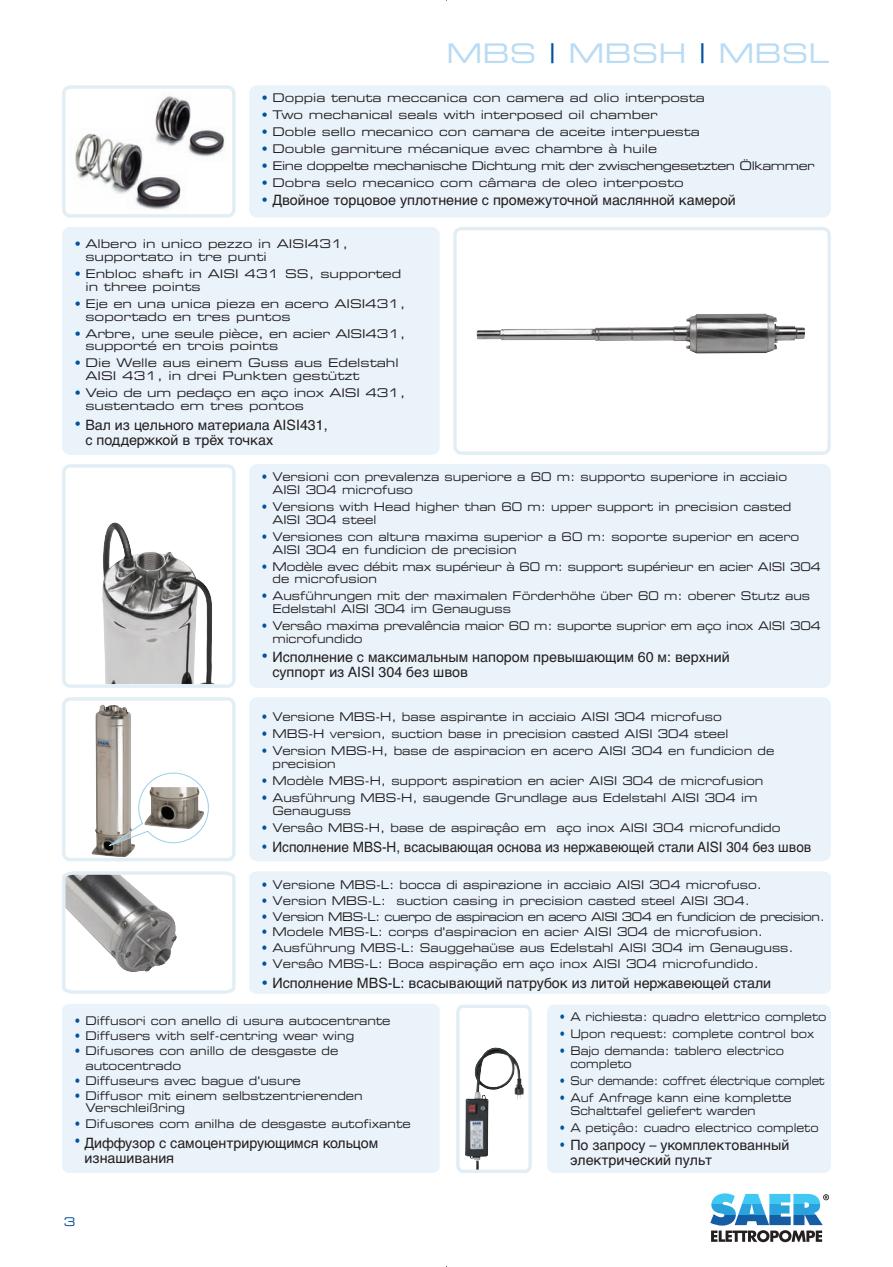
<style>
.page{position:relative;width:893px;height:1267px;background:#fff}
.page>*{position:absolute;margin:0;border:0;box-sizing:border-box;transform-origin:0 0}
.t1{font:27px "Eurostile Extended Two";color:#b9dbf3}
.t2{font:14.25px/15px "Helvetica Cyr Upright";color:#231f20}
.t3{font:14.25px "Helvetica Cyr Upright";color:#231f20;scale:.95 1}
.t4{font:12px/12.8px "Eurostile Extended Two";color:#231f20;scale:.9 1}
.t5{font:12px/12.8px "Eurostile Extended Two";color:#231f20}
.t6{font:12px/12.8px "Eurostile Extended Two";color:#231f20;scale:.85 1}
.t7{font:12px/12.8px "Eurostile Extended Two";letter-spacing:-.02em;color:#231f20;scale:.9 1}
.t8{font:12px "Eurostile Extended Two";letter-spacing:-.04em;color:#231f20;scale:.9 1}
.t9{font:12px "Eurostile Extended Two";letter-spacing:-.035em;color:#231f20}
.t10{font:12px "Eurostile Extended Two";color:#231f20;scale:.8 1}
.t11{font:12px "Eurostile Extended Two";color:#0153a0}
.s1{color:#0153a0}
.s2{font-family:"Eurostile Extended Two";font-size:12px;color:#0153a0}
</style>
<div class="page">
<div style="left:249px;top:697px;width:582px;height:164px;background:#e9f3f9;border:3px solid #e9f3f9;border-radius:6px"></div>
<div style="left:249px;top:464px;width:582px;height:224px;background:#e9f3f9;border:3px solid #e9f3f9;border-radius:6px"></div>
<div style="left:547px;top:1005px;width:284px;height:168px;background:#e9f3f9"></div>
<div style="left:62px;top:227px;width:378px;height:228px;background:#e9f3f9;border:3px solid #e9f3f9;border-radius:6px"></div>
<div style="left:249px;top:85px;width:582px;height:133px;background:#e9f3f9;border:3px solid #e9f3f9;border-radius:6px"></div>
<img style="left:477px;top:313px;width:328px;height:41px">
<img style="left:75px;top:133px;width:106px;height:77px">
<img style="left:145px;top:96px;width:80px;height:66px">
<div style="left:62px;top:85px;width:174px;height:133px;border:3px solid #e2eef6;border-radius:6px"></div>
<div style="left:453px;top:227px;width:378px;height:228px;border:3px solid #e2eef6;border-radius:6px"></div>
<svg style="left:62px;top:697px;width:472px;height:476px"></svg>
<img style="left:102px;top:522px;width:113px;height:162px">
<div style="left:62px;top:464px;width:174px;height:224px;border:3px solid #e2eef6;border-radius:6px"></div>
<div style="left:247px;top:870px;width:584px;height:125px;background:#e9f3f9"></div>
<svg style="left:823px;top:1194px;width:6px;height:6px"></svg>
<svg style="left:711px;top:1230px;width:111px;height:12px"></svg>
<svg style="left:736px;top:1215px;width:33px;height:10px"></svg>
<svg style="left:738px;top:1204px;width:28px;height:11px"></svg>
<svg style="left:742px;top:1194px;width:20px;height:10px"></svg>
<svg style="left:793px;top:1215px;width:30px;height:10px"></svg>
<svg style="left:793px;top:1204px;width:28px;height:11px"></svg>
<svg style="left:793px;top:1194px;width:28px;height:10px"></svg>
<div style="left:769px;top:1215px;width:22px;height:10px;background:#165ea4"></div>
<svg style="left:769px;top:1204px;width:21px;height:11px"></svg>
<div style="left:769px;top:1194px;width:22px;height:10px;background:#40c7f4"></div>
<svg style="left:710px;top:1215px;width:26px;height:10px"></svg>
<svg style="left:711px;top:1204px;width:25px;height:11px"></svg>
<svg style="left:711px;top:1193px;width:24px;height:11px"></svg>
<div style="left:62px;top:1002px;width:379px;height:171px;background:#e9f3f9"></div>
<svg style="left:62px;top:870px;width:175px;height:125px"></svg>
<img style="left:91px;top:705px;width:44px;height:152px">
<svg style="left:109px;top:772px;width:100px;height:74px"></svg>
<img style="left:144px;top:787px;width:60px;height:42px">
<h1 class="t1" style="left:447px;top:44px;width:384px">MBS <span class="s1">|</span> MBSH <span class="s1">|</span> MBSL</h1>
<p class="t5" style="left:262px;top:92px;width:444px"><span class="s1">•</span> Doppia tenuta meccanica con camera ad olio interposta</p>
<p class="t5" style="left:262px;top:109px;width:397px"><span class="s1">•</span> Two mechanical seals with interposed oil chamber</p>
<p class="t5" style="left:262px;top:126px;width:440px"><span class="s1">•</span> Doble sello mecanico con camara de aceite interpuesta</p>
<p class="t5" style="left:262px;top:143px;width:397px"><span class="s1">•</span> Double garniture mécanique avec chambre à huile</p>
<p class="t9" style="left:262px;top:161px;width:554px"><span class="s1">•</span> Eine doppelte mechanische Dichtung mit der zwischengesetzten Ölkammer</p>
<p class="t5" style="left:262px;top:175px;width:423px;line-height:17px"><span class="s1">•</span> Dobra selo mecanico com câmara de oleo interposto <span class="s1">•</span></p>
<p class="t5" style="left:85px;top:239px;width:264px;text-indent:-11px"><span class="s1">•</span> Albero in unico pezzo in AISI431, supportato in tre punti</p>
<p class="t5" style="left:85px;top:268px;width:317px;text-indent:-11px"><span class="s1">•</span> Enbloc shaft in AISI 431 SS, supported in three points</p>
<p class="t5" style="left:85px;top:298px;width:322px;text-indent:-11px"><span class="s1">•</span> Eje en una unica pieza en acero AISI431, soportado en tres puntos</p>
<p class="t5" style="left:85px;top:328px;width:322px;text-indent:-11px"><span class="s1">•</span> Arbre, une seule pièce, en acier AISI431, supporté en trois points</p>
<p class="t5" style="left:85px;top:358px;width:315px;text-indent:-11px"><span class="s1">•</span> Die Welle aus einem Guss aus Edelstahl<br>AISI 431, in drei Punkten gestützt</p>
<p class="t5" style="left:85px;top:387px;width:322px;text-indent:-11px"><span class="s1">•</span> Veio de um pedaço en aço inox AISI 431, sustentado em tres pontos</p>
<p class="t2" style="left:273px;top:193px;width:465px">Двойное торцовое уплотнение с промежуточной маслянной камерой</p>
<p class="t2" style="left:85px;top:419px;width:244px">Вал из цельного материала AISI431, с поддержкой в трёх точках</p>
<p class="t11" style="left:75px;top:419px;width:7px">•</p>
<p class="t4" style="left:273px;top:472px;width:573px;text-indent:-11px"><span class="s1">•</span> Versioni con prevalenza superiore a 60 m: supporto superiore in acciaio<br>AISI 304 microfuso</p>
<p class="t4" style="left:273px;top:501px;width:578px;text-indent:-11px"><span class="s1">•</span> Versions with Head higher than 60 m: upper support in precision casted<br>AISI 304 steel</p>
<p class="t4" style="left:273px;top:531px;width:587px;text-indent:-11px"><span class="s1">•</span> Versiones con altura maxima superior a 60 m: soporte superior en acero<br>AISI 304 en fundicion de precision</p>
<p class="t4" style="left:273px;top:561px;width:611px;text-indent:-11px"><span class="s1">•</span> Modèle avec débit max supérieur à 60 m: support supérieur en acier AISI 304 de microfusion</p>
<p class="t4" style="left:273px;top:591px;width:599px;text-indent:-11px"><span class="s1">•</span> Ausführungen mit der maximalen Förderhöhe über 60 m: oberer Stutz aus<br>Edelstahl AISI 304 im Genauguss</p>
<p class="t7" style="left:273px;top:621px;width:611px;text-indent:-11px"><span class="s1">•</span> Versâo maxima prevalência maior 60 m: suporte suprior em aço inox AISI 304 microfundido</p>
<p class="t2" style="left:273px;top:651px;width:459px">Исполнение с максимальным напором превышающим 60 м: верхний суппорт из AISI 304 без швов</p>
<p class="t11" style="left:262px;top:652px;width:7px">•</p>
<p class="t4" style="left:262px;top:712px;width:513px"><span class="s1">•</span> Versione MBS-H, base aspirante in acciaio AISI 304 microfuso</p>
<p class="t4" style="left:262px;top:729px;width:520px"><span class="s1">•</span> MBS-H version, suction base in precision casted AISI 304 steel</p>
<p class="t4" style="left:273px;top:746px;width:559px;text-indent:-11px"><span class="s1">•</span> Version MBS-H, base de aspiracion en acero AISI 304 en fundicion de precision</p>
<p class="t4" style="left:262px;top:775px;width:559px"><span class="s1">•</span> Modèle MBS-H, support aspiration en acier AISI 304 de microfusion</p>
<p class="t4" style="left:273px;top:792px;width:540px;text-indent:-11px"><span class="s1">•</span> Ausführung MBS-H, saugende Grundlage aus Edelstahl AISI 304 im<br>Genauguss</p>
<p class="t4" style="left:262px;top:819px;width:578px;line-height:19.2px"><span class="s1">•</span> Versâo MBS-H, base de aspiraçâo em aço inox AISI 304 microfundido <span class="s1">•</span></p>
<p class="t3" style="left:273px;top:842px;width:569px">Исполнение MBS-H, всасывающая основа из нержавеющей стали AISI 304 без швов</p>
<p class="t4" style="left:262px;top:879px;width:557px"><span class="s1">•</span> Versione MBS-L: bocca di aspirazione in acciaio AISI 304 microfuso.</p>
<p class="t4" style="left:262px;top:895px;width:544px"><span class="s1">•</span> Version MBS-L: suction casing in precision casted steel AISI 304.</p>
<p class="t8" style="left:262px;top:912px;width:627px"><span class="s1">•</span> Version MBS-L: cuerpo de aspiracion en acero AISI 304 en fundicion de precision.</p>
<p class="t4" style="left:262px;top:927px;width:558px"><span class="s1">•</span> Modele MBS-L: corps d'aspiracion en acier AISI 304 de microfusion.</p>
<p class="t4" style="left:262px;top:943px;width:592px"><span class="s1">•</span> Ausführung MBS-L: Sauggehaüse aus Edelstahl AISI 304 im Genauguss.</p>
<p class="t4" style="left:262px;top:959px;width:554px"><span class="s1">•</span> Versâo MBS-L: Boca aspiração em aço inox AISI 304 microfundido.</p>
<p class="t2" style="left:262px;top:977px;width:511px"><span class="s2">•</span> Исполнение MBS-L: всасывающий патрубок из литой нержавеющей стали</p>
<p class="t4" style="left:75px;top:1016px;width:352px"><span class="s1">•</span> Diffusori con anello di usura autocentrante</p>
<p class="t4" style="left:75px;top:1030px;width:312px"><span class="s1">•</span> Diffusers with self-centring wear wing</p>
<p class="t4" style="left:85px;top:1044px;width:283px;line-height:14.9px;text-indent:-11px"><span class="s1">•</span> Difusores con anillo de desgaste de autocentrado</p>
<p class="t4" style="left:75px;top:1075px;width:253px"><span class="s1">•</span> Diffuseurs avec bague d'usure</p>
<p class="t4" style="left:85px;top:1090px;width:310px;text-indent:-11px"><span class="s1">•</span> Diffusor mit einem selbstzentrierenden<br>Verschleißring</p>
<p class="t4" style="left:75px;top:1119px;width:375px"><span class="s1">•</span> Difusores com anilha de desgaste autofixante</p>
<p class="t2" style="left:85px;top:1136px;width:295px;text-indent:-10px"><span class="s2">•</span> Диффузор с самоцентрирующимся кольцом изнашивания</p>
<p class="t11" style="left:64px;top:1218px;width:13px">3</p>
<p class="t6" style="left:560px;top:1011px;width:315px"><span class="s1">•</span> A richiesta: quadro elettrico completo</p>
<p class="t6" style="left:560px;top:1028px;width:301px"><span class="s1">•</span> Upon request: complete control box</p>
<p class="t6" style="left:570px;top:1045px;width:253px;text-indent:-11px"><span class="s1">•</span> Bajo demanda: tablero electrico completo</p>
<p class="t10" style="left:560px;top:1076px;width:333px"><span class="s1">•</span> Sur demande: coffret électrique complet</p>
<p class="t6" style="left:570px;top:1092px;width:262px;text-indent:-11px"><span class="s1">•</span> Auf Anfrage kann eine komplette<br>Schalttafel geliefert warden</p>
<p class="t6" style="left:560px;top:1120px;width:306px;line-height:17px"><span class="s1">•</span> A petiçâo: cuadro electrico completo <span class="s1">•</span></p>
<p class="t2" style="left:570px;top:1139px;width:220px">По запросу – укомплектованный электрический пульт</p>
</div>
